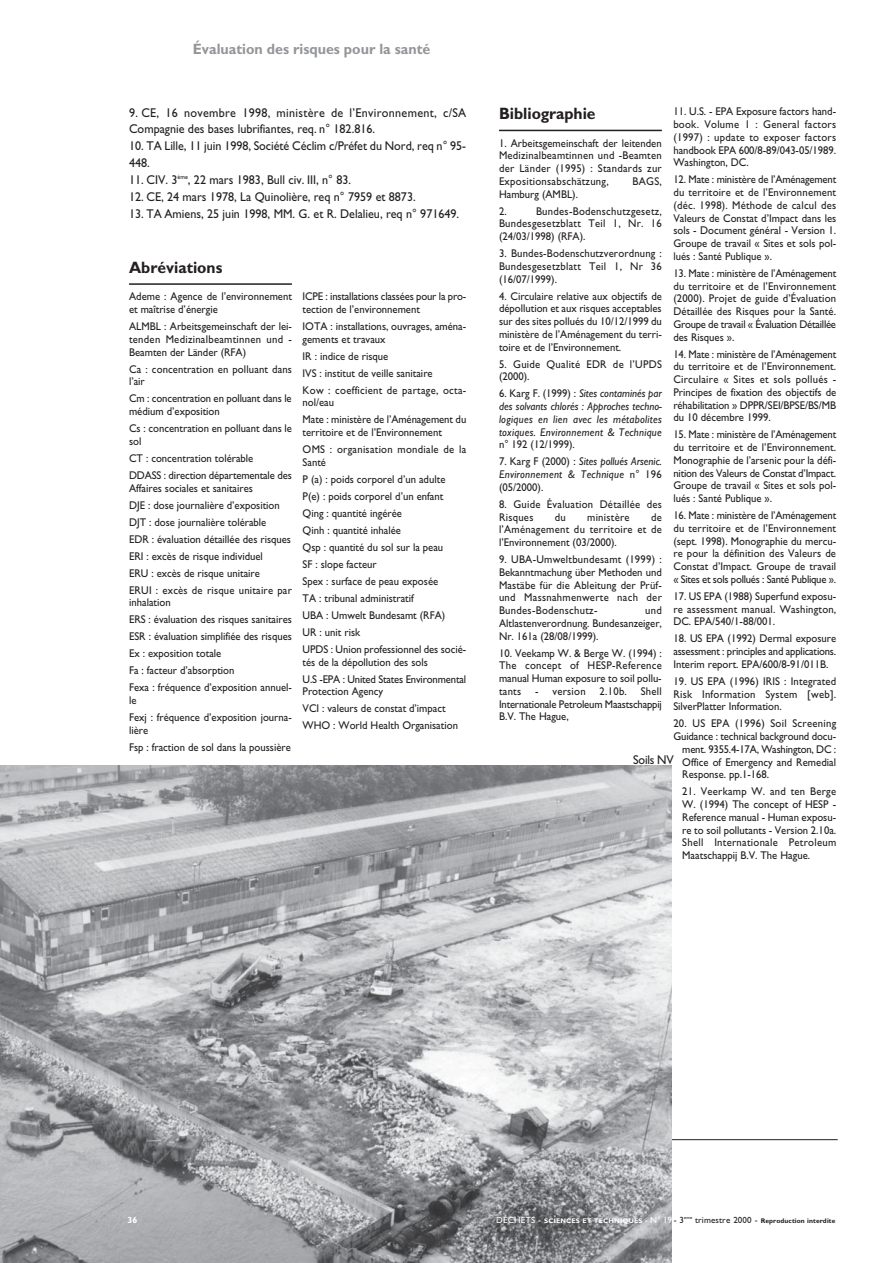
<style>
.page{position:relative;width:893px;height:1263px;background:#fff}
.page>*{position:absolute;margin:0;border:0;box-sizing:border-box;transform-origin:0 0}
.t1{font:700 16.5px "Gill Sans";color:#231f20;scale:.95 1}
.t2{font:700 15px "Gill Sans";color:#939598;scale:.95 1}
.t3{font:12.75px/17px "Gill Sans";color:#231f20;scale:.95 1}
.t4{font:12.75px/17px "Gill Sans";letter-spacing:.025em;color:#231f20;scale:.95 1}
.t5{font:11.25px/12.8px "Gill Sans";color:#231f20;text-align:justify;scale:.95 1}
.t6{font:italic 11.25px/12.8px "Gill Sans";letter-spacing:.025em;color:#231f20;text-align:justify;scale:.95 1}
.t7{font:11.25px/12.8px "Gill Sans";letter-spacing:.025em;color:#231f20;scale:.95 1}
.t8{font:11.25px "Gill Sans";letter-spacing:-.02em;color:#231f20;scale:.95 1}
.t9{font:700 9px "Gill Sans";color:#fff}
.t10{font:700 6.75px "Gill Sans";letter-spacing:.015em;color:#231f20}
.s1{font-style:normal}
.s2{font-weight:400;font-size:9px;color:#fff}
.s3{color:#fff}
.s4{font-weight:400;font-size:9px}
</style>
<div class="page">
<hr style="left:128px;top:1139px;width:710px;height:1px;background:#231f20">
<hr style="left:499px;top:130px;width:163px;height:1px;background:#231f20">
<hr style="left:129px;top:283px;width:163px;height:2px;background:#231f20">
<img style="left:0;top:765px;width:672px;height:498px">
<h2 class="t2" style="left:193px;top:44px;width:252px">Évaluation des risques pour la santé</h2>
<p class="t4" style="left:129px;top:105px;width:356px">9. CE, 16 novembre 1998, ministère de l’Environnement, c/SA<br>Compagnie des bases lubrifiantes, req. n° 182.816.</p>
<p class="t3" style="left:129px;top:139px;width:356px">10. TA Lille, 11 juin 1998, Société Céclim c/Préfet du Nord, req n° 95-<br>448.</p>
<p class="t3" style="left:129px;top:173px;width:235px">11. CIV. 3<sup>ème</sup>, 22 mars 1983, Bull civ. III, n° 83.</p>
<p class="t3" style="left:129px;top:190px;width:303px">12. CE, 24 mars 1978, La Quinolière, req n° 7959 et 8873.</p>
<p class="t3" style="left:129px;top:207px;width:349px">13. TA Amiens, 25 juin 1998, MM. G. et R. Delalieu, req n° 971649.</p>
<h1 class="t1" style="left:129px;top:261px;width:100px">Abréviations</h1>
<p class="t5" style="left:129px;top:291px;width:173px">Ademe : Agence de l’environnement et maîtrise d’énergie</p>
<p class="t5" style="left:129px;top:321px;width:173px">ALMBL : Arbeitsgemeinschaft der lei&shy;tenden Medizinalbeamtinnen und - Beamten der Länder (RFA)</p>
<p class="t5" style="left:129px;top:364px;width:173px">Ca : concentration en polluant dans l’air</p>
<p class="t5" style="left:129px;top:393px;width:173px">Cm : concentration en polluant dans le médium d’exposition</p>
<p class="t5" style="left:129px;top:423px;width:173px">Cs : concentration en polluant dans le sol</p>
<p class="t5" style="left:129px;top:451px;width:173px;line-height:17px">CT : concentration tolérable<br>DDASS : direction départementale des</p>
<p class="t5" style="left:129px;top:480px;width:173px;line-height:17px;text-align:left">Affaires sociales et sanitaires<br>DJE : dose journalière d’exposition DJT : dose journalière tolérable<br>EDR : évaluation détaillée des risques ERI : excès de risque individuel<br>ERU : excès de risque unitaire<br>ERUI : excès de risque unitaire par</p>
<p class="t5" style="left:129px;top:595px;width:173px;line-height:17px;text-align:left">inhalation<br>ERS : évaluation des risques sanitaires<br>ESR : évaluation simplifiée des risques<br>Ex : exposition totale<br>Fa : facteur d’absorption<br>Fexa : fréquence d’exposition annuel-</p>
<p class="t5" style="left:129px;top:693px;width:173px;line-height:17px">le<br>Fexj : fréquence d’exposition journa-</p>
<p class="t5" style="left:129px;top:723px;width:172px;line-height:17px">lière<br>Fsp : fraction de sol dans la poussière</p>
<p class="t5" style="left:303px;top:291px;width:174px">ICPE : installations classées pour la pro&shy;tection de l’environnement</p>
<p class="t5" style="left:303px;top:321px;width:174px">IOTA : installations, ouvrages, aména&shy;gements et travaux</p>
<p class="t5" style="left:303px;top:349px;width:174px;line-height:17px;text-align:left">IR : indice de risque<br>IVS : institut de veille sanitaire<br>Kow : coefficient de partage, octa-</p>
<p class="t5" style="left:303px;top:395px;width:174px;line-height:17px">nol/eau<br>Mate : ministère de l’Aménagement du</p>
<p class="t5" style="left:303px;top:425px;width:174px;line-height:17px">territoire et de l’Environnement<br>OMS : organisation mondiale de la</p>
<p class="t5" style="left:303px;top:455px;width:174px;line-height:17px;text-align:left">Santé<br>P (a) : poids corporel d’un adulte<br>P(e) : poids corporel d’un enfant<br>Qing : quantité ingérée<br>Qinh : quantité inhalée<br>Qsp : quantité du sol sur la peau<br>SF : slope facteur<br>Spex : surface de peau exposée<br>TA : tribunal administratif<br>UBA : Umwelt Bundesamt (RFA)<br>UR : unit risk<br>UPDS : Union professionnel des socié-</p>
<p class="t5" style="left:303px;top:654px;width:174px;line-height:17px">tés de la dépollution des sols<br>U.S -EPA : United States Environmental</p>
<p class="t5" style="left:303px;top:684px;width:165px;line-height:17px;text-align:left">Protection Agency<br>VCI : valeurs de constat d’impact<br>WHO : World Health Organisation</p>
<p class="t5" style="left:673px;top:107px;width:173px">11. U.S. - EPA Exposure factors hand&shy;book. Volume 1 : General factors (1997) : update to exposer factors handbook EPA 600/8-89/043-05/1989.<br>Washington, DC.</p>
<p class="t5" style="left:673px;top:175px;width:173px">12. Mate : ministère de l’Aménagement du territoire et de l’Environnement (déc. 1998). Méthode de calcul des Valeurs de Constat d’Impact dans les sols - Document général - Version 1.<br>Groupe de travail « Sites et sols pol&shy;lués : Santé Publique ».</p>
<p class="t5" style="left:673px;top:268px;width:173px">13. Mate : ministère de l’Aménagement du territoire et de l’Environnement (2000). Projet de guide d’Évaluation Détaillée des Risques pour la Santé.<br>Groupe de travail « Évaluation Détaillée des Risques ».</p>
<p class="t5" style="left:673px;top:349px;width:173px">14. Mate : ministère de l’Aménagement du territoire et de l’Environnement.<br>Circulaire « Sites et sols pollués - Principes de fixation des objectifs de réhabilitation » DPPR/SEI/BPSE/BS/MB du 10 décembre 1999.</p>
<p class="t5" style="left:673px;top:429px;width:173px">15. Mate : ministère de l’Aménagement du territoire et de l’Environnement.<br>Monographie de l’arsenic pour la défi&shy;nition des Valeurs de Constat d’Impact.<br>Groupe de travail « Sites et sols pol&shy;lués : Santé Publique ».</p>
<p class="t5" style="left:673px;top:510px;width:173px">16. Mate : ministère de l’Aménagement du territoire et de l’Environnement (sept. 1998). Monographie du mercu&shy;re pour la définition des Valeurs de Constat d’Impact. Groupe de travail « Sites et sols pollués : Santé Publique ».</p>
<p class="t5" style="left:673px;top:591px;width:173px">17. US EPA (1988) Superfund exposu&shy;re assessment manual. Washington, DC. EPA/540/1-88/001.</p>
<p class="t5" style="left:673px;top:633px;width:173px">18. US EPA (1992) Dermal exposure assessment : principles and applications.<br>Interim report. EPA/600/8-91/011B.</p>
<p class="t5" style="left:673px;top:676px;width:173px">19. US EPA (1996) IRIS : Integrated Risk Information System [web].<br>SilverPlatter Information.</p>
<p class="t7" style="left:673px;top:718px;width:173px">20. US EPA (1996) Soil Screening</p>
<p class="t5" style="left:673px;top:731px;width:173px">Guidance : technical background docu-</p>
<p class="t8" style="left:682px;top:745px;width:164px">ment. 9355.4-17A, Washington, DC :</p>
<p class="t5" style="left:682px;top:757px;width:163px">Office of Emergency and Remedial</p>
<p class="t5" style="left:682px;top:769px;width:93px">Response. pp.1-168.</p>
<p class="t5" style="left:682px;top:786px;width:164px">21. Veerkamp W. and ten Berge W. (1994) The concept of HESP - Reference manual - Human exposu&shy;re to soil pollutants - Version 2.10a.<br>Shell Internationale Petroleum Maatschappij B.V. The Hague.</p>
<h1 class="t1" style="left:499px;top:108px;width:103px">Bibliographie</h1>
<p class="t5" style="left:499px;top:138px;width:173px">1. Arbeitsgemeinschaft der leitenden Medizinalbeamtinnen und -Beamten der Länder (1995) : Standards zur Expositionsabschätzung,</p>
<p class="t5" style="left:632px;top:176px;width:32px">BAGS,</p>
<p class="t5" style="left:499px;top:187px;width:85px;line-height:17px">Hamburg (AMBL).<br>2.</p>
<p class="t5" style="left:499px;top:206px;width:173px;text-indent:37px">Bundes-Bodenschutzgesetz, Bundesgesetzblatt Teil 1, Nr. 16 (24/03/1998) (RFA).</p>
<p class="t5" style="left:499px;top:248px;width:173px">3. Bundes-Bodenschutzverordnung :<br>Bundesgesetzblatt Teil 1, Nr 36 (16/07/1999).</p>
<p class="t5" style="left:499px;top:291px;width:173px">4. Circulaire relative aux objectifs de dépollution et aux risques acceptables sur des sites pollués du 10/12/1999 du ministère de l’Aménagement du terri&shy;toire et de l’Environnement.</p>
<p class="t7" style="left:499px;top:359px;width:173px">5. Guide Qualité EDR de l’UPDS (2000).</p>
<p class="t6" style="left:499px;top:388px;width:173px"><span class="s1">6. Karg F. (1999) :</span> Sites contaminés par des solvants chlorés : Approches techno&shy;logiques en lien avec les métabolites toxiques. Environnement &amp; Technique</p>
<p class="t5" style="left:499px;top:439px;width:81px">n° 192 (12/1999).</p>
<p class="t6" style="left:499px;top:456px;width:173px"><span class="s1">7. Karg F (2000) :</span> Sites pollués Arsenic.<br>Environnement &amp; Technique <span class="s1">n° 196 (05/2000).</span></p>
<p class="t7" style="left:499px;top:499px;width:173px">8. Guide Évaluation Détaillée des<br>Risques</p>
<p class="t5" style="left:499px;top:512px;width:173px;text-indent:152px">de l’Aménagement du territoire et de l’Environnement (03/2000).</p>
<p class="t5" style="left:499px;top:554px;width:173px">9. UBA-Umweltbundesamt (1999) :<br>Bekanntmachung über Methoden und Mastäbe für die Ableitung der Prüf&shy;und Massnahmenwerte nach der Bundes-Bodenschutz-</p>
<p class="t5" style="left:555px;top:512px;width:13px">du</p>
<p class="t7" style="left:587px;top:512px;width:46px">ministère</p>
<p class="t5" style="left:499px;top:605px;width:173px;text-indent:146px">und Altlastenverordnung. Bundesanzeiger, Nr. 161a (28/08/1999).</p>
<p class="t5" style="left:499px;top:648px;width:173px">10. Veekamp W. &amp; Berge W. (1994) :<br>The concept of HESP-Reference manual Human exposure to soil pollu&shy;tants - version 2.10b. Shell Internationale Petroleum Maastschappij B.V. The Hague,</p>
<p class="t3" style="left:633px;top:752px;width:44px">Soils NV</p>
<p class="t9" style="left:128px;top:1217px;width:11px">36</p>
<p class="t10" style="left:496px;top:1219px;width:341px"><span class="s2">DÉCHETS -</span> <span class="s3">SCIENCES ET TECHNIQUES</span> <span class="s2">- N° 19</span> <span class="s4">- 3</span><sup>eme</sup> <span class="s4">trimestre 2000 -</span> Reproduction interdite</p>
</div>
